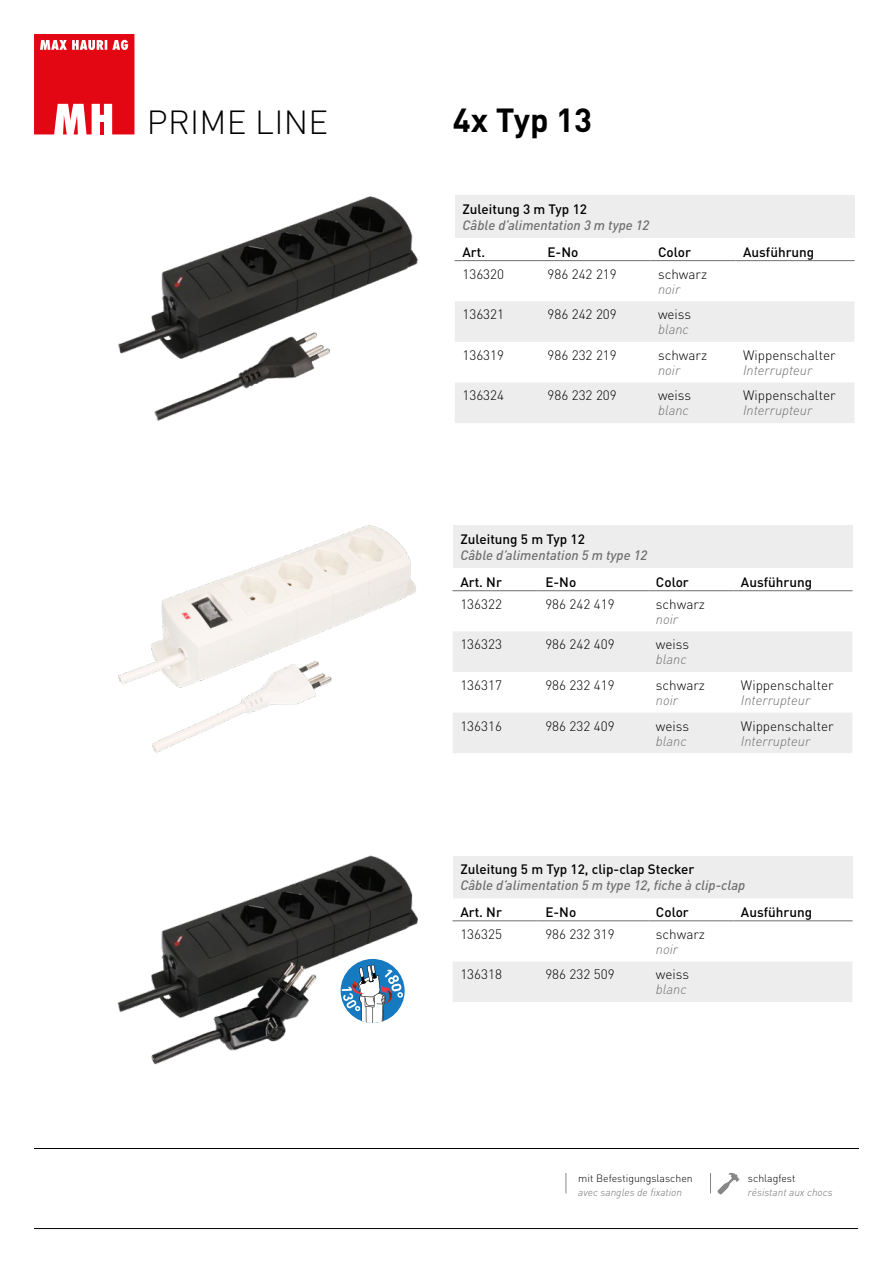
<style>
.page{position:relative;width:893px;height:1263px;background:#fff}
.page>*{position:absolute;margin:0;border:0;box-sizing:border-box;transform-origin:0 0}
.t1{font:300 33px "DINOT";letter-spacing:.01em;color:#000}
.t2{font:700 33px "DINOT";color:#000}
.t3{font:300 13.5px "DINOT";color:#000}
.t4{font:500 13.5px "DINOT";color:#000}
.t5{font:italic 500 13.5px "DINOT";color:#706f6f}
.t6{font:italic 300 13.5px "DINOT";color:#706f6f}
.t7{font:italic 300 10.5px "DINOT";color:#706f6f}
.t8{font:300 10.5px "DINOT";color:#000}
</style>
<div class="page">
<svg style="left:34px;top:34px;width:100px;height:100px"></svg>
<hr style="left:34px;top:1148px;width:825px;height:1px;background:#000">
<hr style="left:34px;top:1228px;width:824px;height:1px;background:#000">
<svg style="left:717px;top:1173px;width:23px;height:22px"></svg>
<svg style="left:566px;top:1173px;width:1px;height:20px"></svg>
<svg style="left:710px;top:1173px;width:1px;height:20px"></svg>
<div style="left:455px;top:196px;width:399px;height:42px;background:#ededed"></div>
<svg style="left:455px;top:261px;width:399px;height:1px"></svg>
<div style="left:455px;top:301px;width:399px;height:41px;background:#ededed"></div>
<div style="left:455px;top:383px;width:399px;height:40px;background:#ededed"></div>
<hr style="left:455px;top:260px;width:85px;height:1px;background:#706f6f">
<hr style="left:540px;top:260px;width:110px;height:1px;background:#706f6f">
<hr style="left:650px;top:260px;width:85px;height:1px;background:#706f6f">
<hr style="left:735px;top:260px;width:120px;height:1px;background:#706f6f">
<div style="left:453px;top:526px;width:399px;height:42px;background:#ededed"></div>
<svg style="left:453px;top:591px;width:399px;height:1px"></svg>
<div style="left:453px;top:631px;width:399px;height:41px;background:#ededed"></div>
<div style="left:453px;top:713px;width:399px;height:40px;background:#ededed"></div>
<hr style="left:452px;top:590px;width:86px;height:1px;background:#706f6f">
<hr style="left:538px;top:590px;width:110px;height:1px;background:#706f6f">
<hr style="left:648px;top:590px;width:85px;height:1px;background:#706f6f">
<hr style="left:733px;top:590px;width:120px;height:1px;background:#706f6f">
<div style="left:453px;top:856px;width:399px;height:42px;background:#ededed"></div>
<svg style="left:453px;top:921px;width:399px;height:81px"></svg>
<hr style="left:452px;top:920px;width:86px;height:1px;background:#706f6f">
<hr style="left:538px;top:920px;width:110px;height:1px;background:#706f6f">
<hr style="left:648px;top:920px;width:85px;height:1px;background:#706f6f">
<hr style="left:733px;top:920px;width:120px;height:1px;background:#706f6f">
<img style="left:118px;top:196px;width:300px;height:225px">
<img style="left:117px;top:856px;width:301px;height:209px">
<img style="left:118px;top:525px;width:298px;height:228px">
<h1 class="t1" style="left:147px;top:101px;width:183px">PRIME LINE</h1>
<h1 class="t2" style="left:453px;top:98px;width:141px">4x Typ 13</h1>
<p class="t4" style="left:462px;top:200px;width:126px">Zuleitung 3 m Typ 12</p>
<p class="t5" style="left:462px;top:217px;width:188px">Câble d’alimentation 3 m type 12</p>
<p class="t4" style="left:462px;top:243px;width:24px">Art.</p>
<p class="t4" style="left:547px;top:243px;width:32px">E-No</p>
<p class="t4" style="left:658px;top:243px;width:34px">Color</p>
<p class="t4" style="left:743px;top:243px;width:73px">Ausführung</p>
<p class="t3" style="left:462px;top:265px;width:43px">136320</p>
<p class="t3" style="left:547px;top:265px;width:71px">986 242 219</p>
<p class="t3" style="left:658px;top:265px;width:51px">schwarz</p>
<p class="t6" style="left:658px;top:280px;width:24px">noir</p>
<p class="t3" style="left:462px;top:306px;width:43px">136321</p>
<p class="t3" style="left:547px;top:306px;width:71px">986 242 209</p>
<p class="t3" style="left:658px;top:306px;width:35px">weiss</p>
<p class="t6" style="left:658px;top:321px;width:32px">blanc</p>
<p class="t3" style="left:462px;top:347px;width:43px">136319</p>
<p class="t3" style="left:547px;top:347px;width:71px">986 232 219</p>
<p class="t3" style="left:658px;top:347px;width:51px">schwarz</p>
<p class="t6" style="left:658px;top:362px;width:24px">noir</p>
<p class="t3" style="left:743px;top:347px;width:94px">Wippenschalter</p>
<p class="t6" style="left:743px;top:362px;width:71px">Interrupteur</p>
<p class="t3" style="left:462px;top:387px;width:43px">136324</p>
<p class="t3" style="left:547px;top:387px;width:71px">986 232 209</p>
<p class="t3" style="left:658px;top:387px;width:35px">weiss</p>
<p class="t6" style="left:658px;top:402px;width:32px">blanc</p>
<p class="t3" style="left:743px;top:387px;width:94px">Wippenschalter</p>
<p class="t6" style="left:743px;top:402px;width:71px">Interrupteur</p>
<p class="t4" style="left:460px;top:530px;width:126px">Zuleitung 5 m Typ 12</p>
<p class="t5" style="left:460px;top:547px;width:188px">Câble d’alimentation 5 m type 12</p>
<p class="t4" style="left:460px;top:573px;width:43px">Art. Nr</p>
<p class="t4" style="left:545px;top:573px;width:32px">E-No</p>
<p class="t4" style="left:656px;top:573px;width:34px">Color</p>
<p class="t4" style="left:741px;top:573px;width:73px">Ausführung</p>
<p class="t3" style="left:460px;top:595px;width:43px">136322</p>
<p class="t3" style="left:545px;top:595px;width:71px">986 242 419</p>
<p class="t3" style="left:656px;top:595px;width:51px">schwarz</p>
<p class="t6" style="left:656px;top:611px;width:24px">noir</p>
<p class="t3" style="left:460px;top:636px;width:43px">136323</p>
<p class="t3" style="left:545px;top:636px;width:71px">986 242 409</p>
<p class="t3" style="left:656px;top:636px;width:35px">weiss</p>
<p class="t6" style="left:656px;top:651px;width:32px">blanc</p>
<p class="t3" style="left:460px;top:677px;width:43px">136317</p>
<p class="t3" style="left:545px;top:677px;width:71px">986 232 419</p>
<p class="t3" style="left:656px;top:677px;width:51px">schwarz</p>
<p class="t6" style="left:656px;top:692px;width:24px">noir</p>
<p class="t3" style="left:741px;top:677px;width:94px">Wippenschalter</p>
<p class="t6" style="left:741px;top:692px;width:71px">Interrupteur</p>
<p class="t3" style="left:460px;top:717px;width:43px">136316</p>
<p class="t3" style="left:545px;top:717px;width:71px">986 232 409</p>
<p class="t3" style="left:656px;top:717px;width:35px">weiss</p>
<p class="t6" style="left:656px;top:732px;width:32px">blanc</p>
<p class="t3" style="left:741px;top:717px;width:94px">Wippenschalter</p>
<p class="t6" style="left:741px;top:732px;width:71px">Interrupteur</p>
<p class="t4" style="left:460px;top:860px;width:236px">Zuleitung 5 m Typ 12, clip-clap Stecker</p>
<p class="t5" style="left:460px;top:877px;width:287px">Câble d’alimentation 5 m type 12, fiche à clip-clap</p>
<p class="t4" style="left:460px;top:903px;width:43px">Art. Nr</p>
<p class="t4" style="left:545px;top:903px;width:32px">E-No</p>
<p class="t4" style="left:656px;top:903px;width:34px">Color</p>
<p class="t4" style="left:741px;top:903px;width:73px">Ausführung</p>
<p class="t3" style="left:460px;top:926px;width:43px">136325</p>
<p class="t3" style="left:545px;top:926px;width:71px">986 232 319</p>
<p class="t3" style="left:656px;top:926px;width:51px">schwarz</p>
<p class="t6" style="left:656px;top:941px;width:24px">noir</p>
<p class="t3" style="left:460px;top:966px;width:43px">136318</p>
<p class="t3" style="left:545px;top:966px;width:71px">986 232 509</p>
<p class="t3" style="left:656px;top:966px;width:35px">weiss</p>
<p class="t6" style="left:656px;top:981px;width:32px">blanc</p>
<p class="t8" style="left:578px;top:1172px;width:116px">mit Befestigungslaschen</p>
<p class="t7" style="left:578px;top:1185px;width:105px">avec sangles de fixation</p>
<p class="t8" style="left:748px;top:1172px;width:49px">schlagfest</p>
<p class="t7" style="left:748px;top:1185px;width:86px">résistant aux chocs</p>
</div>
